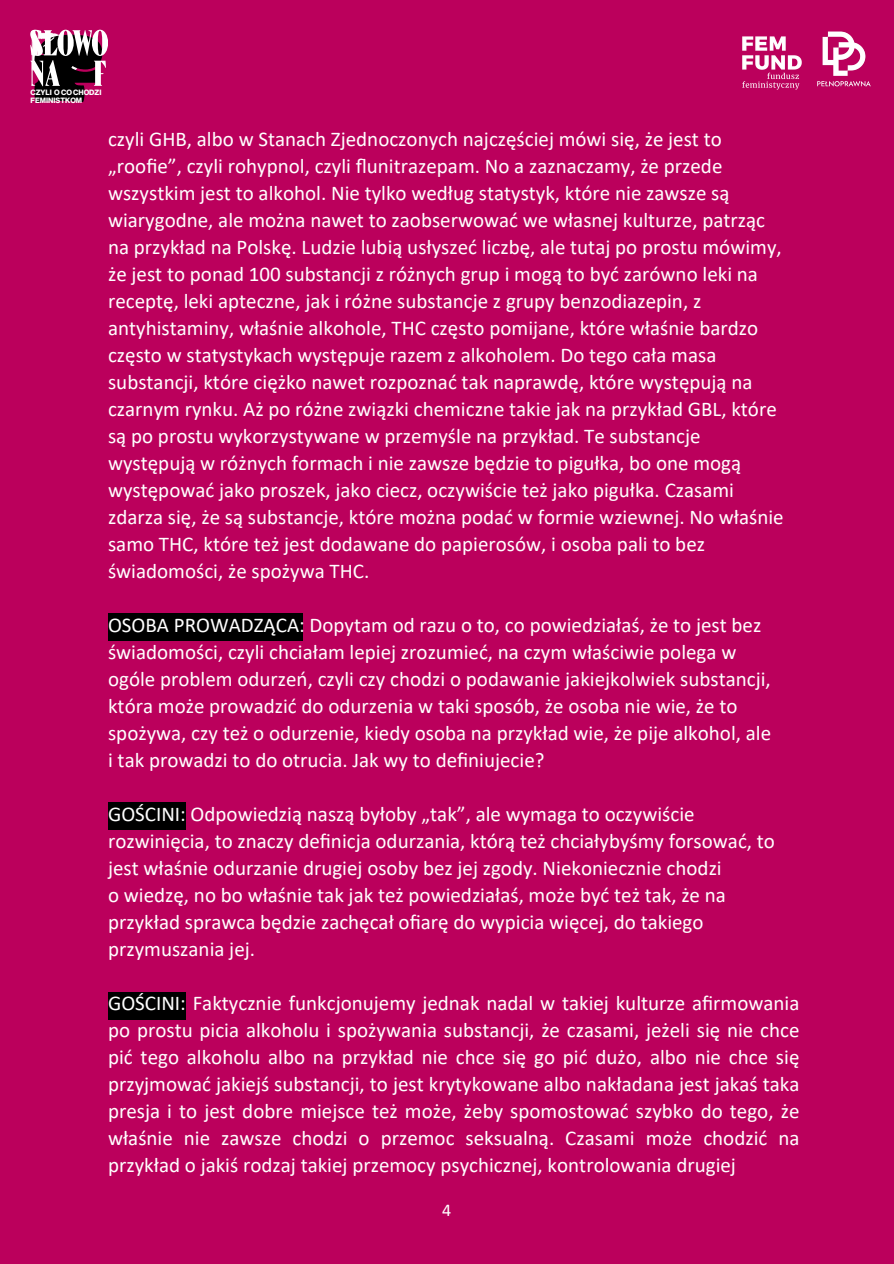
<style>
.page{position:relative;width:894px;height:1264px;background:#fff}
.page>*{position:absolute;margin:0;border:0;box-sizing:border-box;transform-origin:0 0}
.t1{font:21px/27px "Calibri";color:#fff}
.t2{font:18px "Calibri";color:#fff}
.t3{font:700 7.5px "Neue Haas Display";color:#fff}
</style>
<div class="page">
<div style="left:0;top:0;width:893px;height:1263px;background:#bb005c"></div>
<div style="left:108px;top:614px;width:195px;height:27px;background:#000"></div>
<div style="left:108px;top:803px;width:78px;height:27px;background:#000"></div>
<div style="left:108px;top:992px;width:78px;height:27px;background:#000"></div>
<svg style="left:30px;top:30px;width:78px;height:72px"></svg>
<img style="left:817px;top:31px;width:54px;height:56px">
<img style="left:742px;top:36px;width:60px;height:54px">
<p class="t3" style="left:30px;top:89px;width:72px">CZYLI O CO CHODZI</p>
<p class="t3" style="left:30px;top:97px;width:53px">FEMINISTKOM</p>
<p class="t1" style="left:108px;top:127px;width:677px">czyli GHB, albo w Stanach Zjednoczonych najczęściej mówi się, że jest to „roofie”, czyli rohypnol, czyli flunitrazepam. No a zaznaczamy, że przede wszystkim jest to alkohol. Nie tylko według statystyk, które nie zawsze są wiarygodne, ale można nawet to zaobserwować we własnej kulturze, patrząc na przykład na Polskę. Ludzie lubią usłyszeć liczbę, ale tutaj po prostu mówimy, że jest to ponad 100 substancji z różnych grup i mogą to być zarówno leki na receptę, leki apteczne, jak i różne substancje z grupy benzodiazepin, z antyhistaminy, właśnie alkohole, THC często pomijane, które właśnie bardzo często w statystykach występuje razem z alkoholem. Do tego cała masa substancji, które ciężko nawet rozpoznać tak naprawdę, które występują na czarnym rynku. Aż po różne związki chemiczne takie jak na przykład GBL, które są po prostu wykorzystywane w przemyśle na przykład. Te substancje występują w różnych formach i nie zawsze będzie to pigułka, bo one mogą występować jako proszek, jako ciecz, oczywiście też jako pigułka. Czasami zdarza się, że są substancje, które można podać w formie wziewnej. No właśnie samo THC, które też jest dodawane do papierosów, i osoba pali to bez świadomości, że spożywa THC.</p>
<p class="t1" style="left:108px;top:613px;width:664px">OSOBA PROWADZĄCA: Dopytam od razu o to, co powiedziałaś, że to jest bez świadomości, czyli chciałam lepiej zrozumieć, na czym właściwie polega w ogóle problem odurzeń, czyli czy chodzi o podawanie jakiejkolwiek substancji, która może prowadzić do odurzenia w taki sposób, że osoba nie wie, że to spożywa, czy też o odurzenie, kiedy osoba na przykład wie, że pije alkohol, ale i tak prowadzi to do otrucia. Jak wy to definiujecie?</p>
<p class="t1" style="left:108px;top:802px;width:668px">GOŚCINI: Odpowiedzią naszą byłoby „tak”, ale wymaga to oczywiście rozwinięcia, to znaczy definicja odurzania, którą też chciałybyśmy forsować, to jest właśnie odurzanie drugiej osoby bez jej zgody. Niekoniecznie chodzi<br>o wiedzę, no bo właśnie tak jak też powiedziałaś, może być też tak, że na przykład sprawca będzie zachęcał ofiarę do wypicia więcej, do takiego przymuszania jej.</p>
<p class="t1" style="left:108px;top:991px;width:692px;text-align:justify">GOŚCINI: Faktycznie funkcjonujemy jednak nadal w takiej kulturze afirmowania po prostu picia alkoholu i spożywania substancji, że czasami, jeżeli się nie chce pić tego alkoholu albo na przykład nie chce się go pić dużo, albo nie chce się przyjmować jakiejś substancji, to jest krytykowane albo nakładana jest jakaś taka presja i to jest dobre miejsce też może, żeby spomostować szybko do tego, że właśnie nie zawsze chodzi o przemoc seksualną. Czasami może chodzić na przykład o jakiś rodzaj takiej przemocy psychicznej, kontrolowania drugiej</p>
<p class="t2" style="left:442px;top:1202px;width:11px">4</p>
</div>
